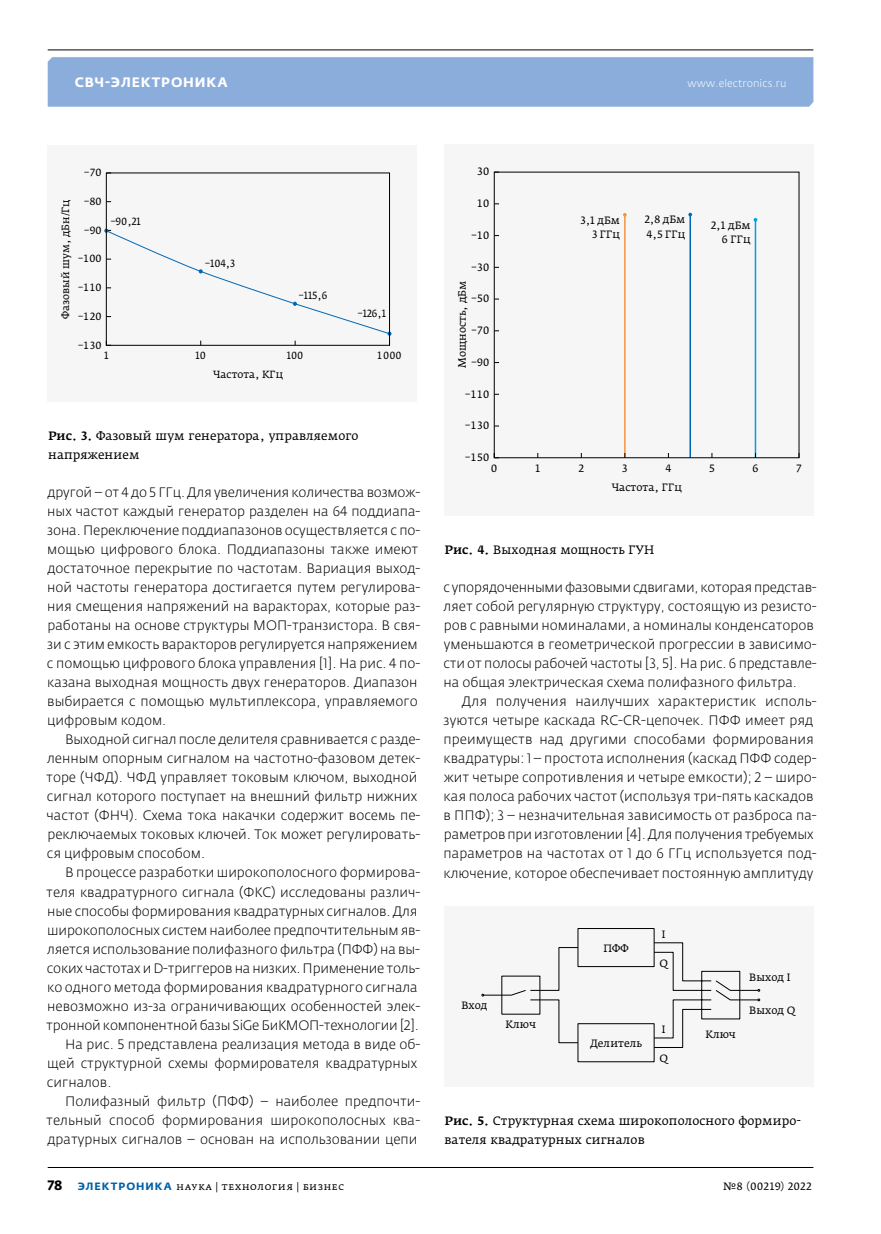
<style>
.page{position:relative;width:881px;height:1234px;background:#fff}
.page>*{position:absolute;margin:0;border:0;box-sizing:border-box;transform-origin:0 0}
.t1{font:300 13.5px/19px "Fedra Sans Pro";color:#000}
.t2{font:700 13.5px "Fedra Sans Alt Pro";letter-spacing:.06em;color:#fff}
.t3{font:12px/19px "Fedra Serif A Pro";letter-spacing:.005em;color:#000}
.t4{font:10.5px/14.2px "Fedra Serif A Pro";color:#000;text-align:right}
.t5{font:10.5px "Fedra Serif A Pro";letter-spacing:.03em;color:#000}
.t6{font:300 10.5px "Fedra Sans Pro";letter-spacing:.015em;color:#fff}
.t7{font:10.5px "Fedra Serif A Pro";letter-spacing:.035em;color:#000}
.t8{font:10.35px "Fedra Serif A Pro";color:#000}
.t9{font:10.35px "Fedra Serif A Pro";color:#000;scale:.95 1}
.s1{font-weight:500}
.s2{font-family:"Fedra Sans Pro";font-weight:700;font-size:13.5px}
.s3{font-family:"Fedra Sans Alt Pro";font-weight:700;color:#0061a7}
</style>
<div class="page">
<div style="left:48px;top:57px;width:765px;height:50px;background:#8baddc"></div>
<hr style="left:48px;top:49px;width:765px;height:1px;background:#000">
<hr style="left:48px;top:1166px;width:765px;height:1px;background:#000">
<div style="left:48px;top:145px;width:369px;height:256px;background:#f6f6f6"></div>
<svg style="left:104px;top:228px;width:287px;height:118px"></svg>
<div style="left:444px;top:145px;width:369px;height:370px;background:#f6f6f6"></div>
<svg style="left:493px;top:172px;width:306px;height:286px"></svg>
<div style="left:444px;top:905px;width:369px;height:181px;background:#f6f6f6"></div>
<div style="left:577px;top:927px;width:77px;height:39px;border:1px solid #000"></div>
<svg style="left:481px;top:941px;width:278px;height:121px"></svg>
<p class="t2" style="left:75px;top:74px;width:154px">СВЧ-электроника</p>
<p class="t6" style="left:687px;top:77px;width:100px">www.electronics.ru</p>
<p class="t8" style="left:84px;top:168px;width:19px">–70</p>
<p class="t8" style="left:84px;top:196px;width:19px">–80</p>
<p class="t8" style="left:61px;top:319px;width:122px;rotate:-90deg">Фазовый шум, дБн/Гц</p>
<p class="t8" style="left:84px;top:225px;width:19px">–90</p>
<p class="t8" style="left:78px;top:254px;width:25px">–100</p>
<p class="t8" style="left:78px;top:283px;width:25px">–110</p>
<p class="t8" style="left:78px;top:311px;width:25px">–120</p>
<p class="t8" style="left:78px;top:340px;width:25px">–130</p>
<p class="t9" style="left:111px;top:217px;width:33px">–90,21</p>
<p class="t9" style="left:205px;top:258px;width:33px">–104,3</p>
<p class="t9" style="left:299px;top:290px;width:31px">–115,6</p>
<p class="t9" style="left:358px;top:308px;width:31px">–126,1</p>
<p class="t8" style="left:104px;top:351px;width:6px">1</p>
<p class="t9" style="left:195px;top:351px;width:12px">10</p>
<p class="t9" style="left:287px;top:351px;width:19px">100</p>
<p class="t9" style="left:377px;top:351px;width:27px">1 000</p>
<p class="t8" style="left:213px;top:369px;width:72px">Частота, КГц</p>
<p class="t3" style="left:48px;top:426px;width:312px"><span class="s1">Рис. 3.</span> Фазовый шум генератора, управляемого напряжением</p>
<p class="t1" style="left:47px;top:482px;width:375px">другой – от 4 до 5 ГГц. Для увеличения количества возмож&shy;ных частот каждый генератор разделен на 64 поддиапа&shy;зона. Переключение поддиапазонов осуществляется с по&shy;мощью цифрового блока. Поддиапазоны также имеют достаточное перекрытие по частотам. Вариация выход&shy;ной частоты генератора достигается путем регулирова&shy;ния смещения напряжений на варакторах, которые раз&shy;работаны на основе структуры МОП-транзистора. В свя&shy;зи с этим емкость варакторов регулируется напряжением с помощью цифрового блока управления [1]. На рис. 4 по&shy;казана выходная мощность двух генераторов. Диапазон выбирается с помощью мультиплексора, управляемого цифровым кодом.</p>
<p class="t1" style="left:46px;top:729px;width:375px;text-indent:19px">Выходной сигнал после делителя сравнивается с разде&shy;ленным опорным сигналом на частотно-фазовом детек&shy;торе (ЧФД). ЧФД управляет токовым ключом, выходной сигнал которого поступает на внешний фильтр нижних частот (ФНЧ). Схема тока накачки содержит восемь пе&shy;реключаемых токовых ключей. Ток может регулировать&shy;ся цифровым способом.</p>
<p class="t1" style="left:65px;top:863px;width:356px">В процессе разработки широкополосного формирова-</p>
<p class="t1" style="left:46px;top:882px;width:375px">теля квадратурного сигнала (ФКС) исследованы различ-</p>
<p class="t1" style="left:47px;top:901px;width:372px">ные способы формирования квадратурных сигналов. Для</p>
<p class="t1" style="left:47px;top:920px;width:374px">широкополосных систем наиболее предпочтительным яв-</p>
<p class="t1" style="left:47px;top:939px;width:374px">ляется использование полифазного фильтра (ПФФ) на вы-</p>
<p class="t1" style="left:47px;top:958px;width:374px">соких частотах и D-триггеров на низких. Применение толь-</p>
<p class="t1" style="left:47px;top:977px;width:372px">ко одного метода формирования квадратурного сигнала</p>
<p class="t1" style="left:47px;top:996px;width:374px">невозможно из-за ограничивающих особенностей элек-</p>
<p class="t1" style="left:46px;top:1015px;width:374px">тронной компонентной базы SiGe БиКМОП-технологии [2].</p>
<p class="t1" style="left:65px;top:1034px;width:356px">На рис. 5 представлена реализация метода в виде об-</p>
<p class="t1" style="left:47px;top:1053px;width:371px">щей структурной схемы формирователя квадратурных</p>
<p class="t1" style="left:47px;top:1072px;width:66px">сигналов.</p>
<p class="t1" style="left:65px;top:1091px;width:356px">Полифазный фильтр (ПФФ) – наиболее предпочти-</p>
<p class="t1" style="left:46px;top:1110px;width:375px">тельный способ формирования широкополосных ква-</p>
<p class="t1" style="left:48px;top:1129px;width:371px">дратурных сигналов – основан на использовании цепи</p>
<p class="t4" style="left:476px;top:165px;width:14px">30</p>
<p class="t4" style="left:476px;top:197px;width:14px">10</p>
<p class="t4" style="left:471px;top:229px;width:19px">–10</p>
<p class="t4" style="left:471px;top:261px;width:19px">–30</p>
<p class="t4" style="left:455px;top:368px;width:89px;rotate:-90deg">Мощность, дБм</p>
<p class="t4" style="left:471px;top:292px;width:19px">–50</p>
<p class="t4" style="left:471px;top:324px;width:19px">–70</p>
<p class="t4" style="left:471px;top:356px;width:19px">–90</p>
<p class="t4" style="left:465px;top:387px;width:26px">–110</p>
<p class="t4" style="left:465px;top:419px;width:26px">–130</p>
<p class="t4" style="left:465px;top:451px;width:26px">–150</p>
<p class="t4" style="left:580px;top:214px;width:41px">3,1 дБм<br>3 ГГц</p>
<p class="t4" style="left:644px;top:213px;width:42px;text-align:left">2,8 дБм<br>4,5 ГГц</p>
<p class="t4" style="left:711px;top:219px;width:41px">2,1 дБм<br>6 ГГц</p>
<p class="t4" style="left:491px;top:462px;width:8px">0</p>
<p class="t4" style="left:535px;top:462px;width:6px">1</p>
<p class="t4" style="left:578px;top:462px;width:7px">2</p>
<p class="t4" style="left:622px;top:462px;width:7px">3</p>
<p class="t4" style="left:665px;top:462px;width:7px">4</p>
<p class="t4" style="left:708px;top:462px;width:7px">5</p>
<p class="t4" style="left:752px;top:462px;width:8px">6</p>
<p class="t4" style="left:796px;top:462px;width:6px">7</p>
<p class="t4" style="left:611px;top:481px;width:72px">Частота, ГГц</p>
<p class="t3" style="left:444px;top:540px;width:211px"><span class="s1">Рис. 4.</span> Выходная мощность ГУН</p>
<p class="t1" style="left:443px;top:577px;width:375px">с упорядоченными фазовыми сдвигами, которая представ&shy;ляет собой регулярную структуру, состоящую из резисто&shy;ров с равными номиналами, а номиналы конденсаторов уменьшаются в геометрической прогрессии в зависимо&shy;сти от полосы рабочей частоты [3, 5]. На рис. 6 представле&shy;на общая электрическая схема полифазного фильтра.</p>
<p class="t1" style="left:443px;top:691px;width:374px;text-indent:18px">Для получения наилучших характеристик исполь&shy;зуются четыре каскада RC-CR-цепочек. ПФФ имеет ряд преимуществ над другими способами формирования квадратуры: 1 – простота исполнения (каскад ПФФ содер&shy;жит четыре сопротивления и четыре емкости); 2 – широ&shy;кая полоса рабочих частот (используя три-пять каскадов в ППФ); 3 – незначительная зависимость от разброса па&shy;раметров при изготовлении [4]. Для получения требуемых параметров на частотах от 1 до 6 ГГц используется под&shy;ключение, которое обеспечивает постоянную амплитуду</p>
<p class="t4" style="left:461px;top:999px;width:28px">Вход</p>
<p class="t4" style="left:505px;top:1018px;width:32px">Ключ</p>
<p class="t4" style="left:603px;top:942px;width:27px">ПФФ</p>
<p class="t4" style="left:661px;top:927px;width:5px">I</p>
<p class="t4" style="left:659px;top:956px;width:10px">Q</p>
<p class="t4" style="left:590px;top:1037px;width:53px">Делитель</p>
<p class="t4" style="left:661px;top:1022px;width:5px">I</p>
<p class="t4" style="left:659px;top:1051px;width:10px">Q</p>
<p class="t4" style="left:705px;top:1027px;width:32px">Ключ</p>
<p class="t4" style="left:749px;top:970px;width:43px">Выход I</p>
<p class="t4" style="left:749px;top:1003px;width:48px">Выход Q</p>
<p class="t3" style="left:444px;top:1110px;width:358px"><span class="s1">Рис. 5.</span> Структурная схема широкополосного формиро&shy;вателя квадратурных сигналов</p>
<p class="t5" style="left:48px;top:1179px;width:298px"><span class="s2">78</span> <span class="s3">ЭЛЕКТРОНИКА</span> наука | технология | бизнес</p>
<p class="t7" style="left:723px;top:1179px;width:90px">№8 (00219) 2022</p>
</div>
